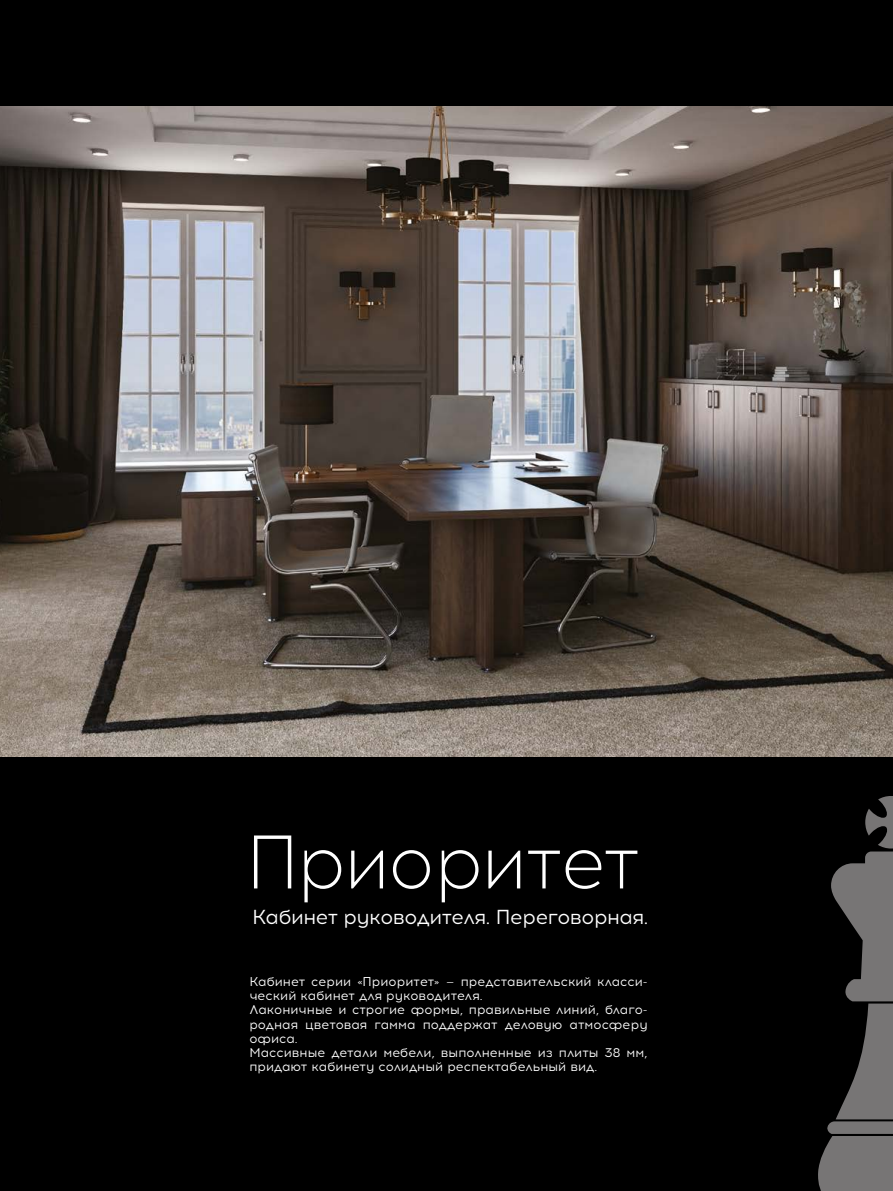
<style>
.page{position:relative;width:893px;height:1191px;background:#000}
.page>*{position:absolute;margin:0;border:0;box-sizing:border-box;transform-origin:0 0}
.t1{font:300 75.6px "Acrom";letter-spacing:-.025em;color:#fff;scale:.95 1}
.t2{font:20.25px "Acrom";letter-spacing:-.025em;color:#fff}
.t3{font:12.75px/14.2px "Acrom";color:#fff}
</style>
<div class="page">
<img style="left:0;top:107px;width:893px;height:650px">
<svg style="left:818px;top:796px;width:75px;height:395px"></svg>
<h1 class="t1" style="left:246px;top:816px;width:416px">Приоритет</h1>
<h2 class="t2" style="left:252px;top:904px;width:398px">Кабинет руководителя. Переговорная.</h2>
<p class="t3" style="left:249px;top:974px;width:400px">Кабинет серии «Приоритет» - представительский класси&shy;ческий кабинет для руководителя.<br>Лаконичные и строгие формы, правильные линий, благо&shy;родная цветовая гамма поддержат деловую атмосферу офиса.<br>Массивные детали мебели, выполненные из плиты 38 мм, придают кабинету солидный респектабельный вид.</p>
</div>
